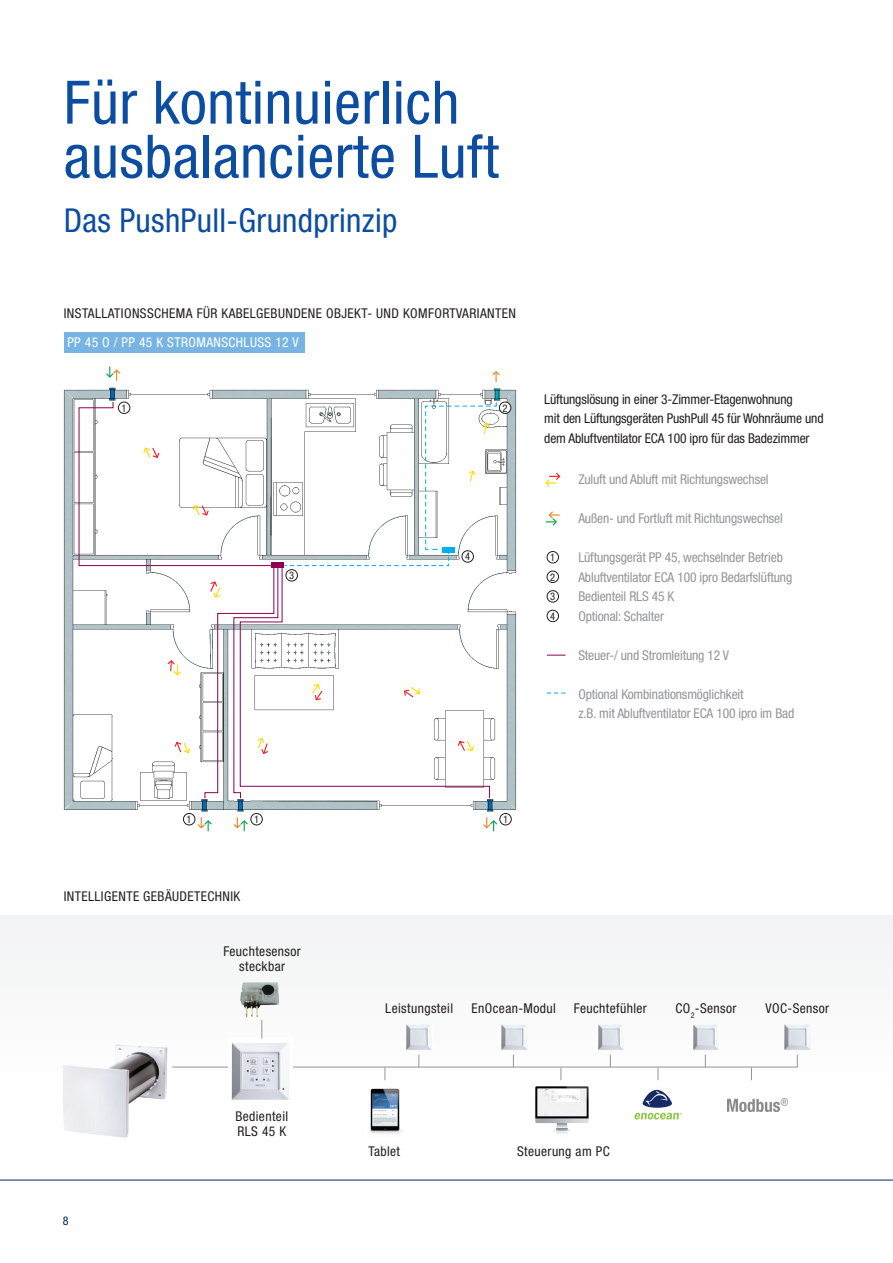
<style>
.page{position:relative;width:893px;height:1263px;background:#fff}
.page>*{position:absolute;margin:0;border:0;box-sizing:border-box;transform-origin:0 0}
.t1{font:condensed 60px/54px "Helvetica Neue LT";letter-spacing:.01em;color:#0d4da1}
.t2{font:condensed 33px "Helvetica Neue LT";letter-spacing:.01em;color:#0d4da1}
.t3{font:condensed 13.5px/19.5px "Helvetica Neue LT";letter-spacing:-.01em;color:#939598}
.t4{font:condensed 13.5px/15px "Helvetica Neue LT";letter-spacing:.03em;color:#231f20;text-align:center}
.t5{font:condensed 13.5px/19.5px "Helvetica Neue LT";letter-spacing:-.01em;color:#231f20}
.t6{font:condensed 13.5px "Helvetica Neue LT";letter-spacing:.03em;color:#fff}
.t7{font:condensed 12px "Helvetica Neue LT";color:#002361}
.t8{font:condensed 10.5px "Helvetica Neue LT";color:#231f20}
</style>
<div class="page">
<hr style="left:0;top:1180px;width:893px;height:1px;background:#002361">
<div style="left:0;top:915px;width:893px;height:169px;background:#f2f3f4"></div>
<img style="left:240px;top:982px;width:39px;height:39px">
<img style="left:51px;top:1045px;width:121px;height:93px">
<img style="left:535px;top:1086px;width:54px;height:48px">
<img style="left:406px;top:1025px;width:25px;height:25px">
<img style="left:693px;top:1025px;width:25px;height:25px">
<img style="left:784px;top:1025px;width:26px;height:25px">
<img style="left:597px;top:1024px;width:26px;height:26px">
<img style="left:501px;top:1025px;width:26px;height:25px">
<img style="left:228px;top:1037px;width:65px;height:63px">
<svg style="left:634px;top:1090px;width:48px;height:29px"></svg>
<img style="left:728px;top:1098px;width:59px;height:13px">
<svg style="left:171px;top:1054px;width:627px;height:26px"></svg>
<svg style="left:261px;top:1020px;width:1px;height:18px"></svg>
<img style="left:63px;top:387px;width:454px;height:425px">
<div style="left:183px;top:813px;width:12px;height:12px;border:1px solid #231f20;border-radius:50%"></div>
<div style="left:251px;top:813px;width:12px;height:12px;border:1px solid #231f20;border-radius:50%"></div>
<div style="left:500px;top:813px;width:11px;height:12px;border:1px solid #231f20;border-radius:50%"></div>
<div style="left:499px;top:402px;width:12px;height:11px;background:#fff;border-radius:50%"></div>
<div style="left:499px;top:402px;width:12px;height:12px;border:1px solid #231f20;border-radius:50%"></div>
<svg style="left:492px;top:371px;width:8px;height:11px"></svg>
<svg style="left:197px;top:817px;width:15px;height:14px"></svg>
<svg style="left:233px;top:817px;width:15px;height:14px"></svg>
<svg style="left:106px;top:367px;width:15px;height:14px"></svg>
<svg style="left:483px;top:817px;width:15px;height:14px"></svg>
<div style="left:547px;top:551px;width:12px;height:12px;border:1px solid #231f20;border-radius:50%"></div>
<div style="left:547px;top:590px;width:12px;height:12px;border:1px solid #231f20;border-radius:50%"></div>
<div style="left:547px;top:571px;width:12px;height:12px;border:1px solid #231f20;border-radius:50%"></div>
<div style="left:547px;top:610px;width:12px;height:12px;border:1px solid #231f20;border-radius:50%"></div>
<svg style="left:545px;top:472px;width:16px;height:15px"></svg>
<svg style="left:546px;top:511px;width:14px;height:15px"></svg>
<svg style="left:547px;top:655px;width:19px;height:1px"></svg>
<svg style="left:547px;top:693px;width:19px;height:1px"></svg>
<div style="left:64px;top:332px;width:240px;height:20px;background:#77b4e2"></div>
<svg style="left:78px;top:401px;width:419px;height:398px"></svg>
<img style="left:361px;top:1078px;width:47px;height:56px">
<h1 class="t1" style="left:64px;top:75px;width:437px">Für kontinuierlich ausbalancierte Luft</h1>
<h2 class="t2" style="left:64px;top:201px;width:335px">Das PushPull-Grundprinzip</h2>
<p class="t4" style="left:64px;top:305px;width:454px">INSTALLATIONSSCHEMA FÜR KABELGEBUNDENE OBJEKT- UND KOMFORTVARIANTEN</p>
<p class="t6" style="left:67px;top:335px;width:233px">PP 45 O / PP 45 K STROMANSCHLUSS 12 V</p>
<p class="t8" style="left:122px;top:402px;width:7px">1</p>
<p class="t8" style="left:289px;top:569px;width:7px">3</p>
<p class="t8" style="left:187px;top:813px;width:7px">1</p>
<p class="t8" style="left:254px;top:813px;width:7px">1</p>
<p class="t4" style="left:64px;top:888px;width:178px">INTELLIGENTE GEBÄUDETECHNIK</p>
<p class="t4" style="left:223px;top:944px;width:79px">Feuchtesensor steckbar</p>
<p class="t7" style="left:63px;top:1214px;width:7px">8</p>
<p class="t4" style="left:235px;top:1109px;width:54px;text-align:left">Bedienteil<br>RLS 45 K</p>
<p class="t8" style="left:503px;top:402px;width:7px">2</p>
<p class="t8" style="left:465px;top:551px;width:7px">4</p>
<p class="t5" style="left:544px;top:389px;width:281px">Lüftungslösung in einer 3-Zimmer-Etagenwohnung<br>mit den Lüftungsgeräten PushPull 45 für Wohnräume und dem Abluftventilator ECA 100 ipro für das Badezimmer</p>
<p class="t3" style="left:578px;top:470px;width:192px">Zuluft und Abluft mit Richtungswechsel</p>
<p class="t3" style="left:578px;top:509px;width:206px">Außen- und Fortluft mit Richtungswechsel</p>
<p class="t3" style="left:578px;top:548px;width:215px">Lüftungsgerät PP 45, wechselnder Betrieb<br>Abluftventilator ECA 100 ipro Bedarfslüftung<br>Bedienteil RLS 45 K<br>Optional: Schalter</p>
<p class="t3" style="left:578px;top:645px;width:152px">Steuer-/ und Stromleitung 12 V</p>
<p class="t3" style="left:578px;top:684px;width:218px">Optional Kombinationsmöglichkeit<br>z.B. mit Abluftventilator ECA 100 ipro im Bad</p>
<p class="t8" style="left:550px;top:551px;width:7px">1</p>
<p class="t8" style="left:550px;top:590px;width:7px">3</p>
<p class="t8" style="left:550px;top:571px;width:7px">2</p>
<p class="t8" style="left:550px;top:610px;width:7px">4</p>
<p class="t8" style="left:503px;top:813px;width:7px">1</p>
<p class="t4" style="left:385px;top:1001px;width:69px">Leistungsteil</p>
<p class="t4" style="left:472px;top:1001px;width:86px">EnOcean-Modul</p>
<p class="t4" style="left:574px;top:1001px;width:75px">Feuchtefühler</p>
<p class="t4" style="left:766px;top:1001px;width:65px">VOC-Sensor</p>
<p class="t4" style="left:675px;top:1001px;width:62px">CO<sub>2</sub>-Sensor</p>
<p class="t4" style="left:368px;top:1144px;width:33px">Tablet</p>
<p class="t4" style="left:517px;top:1143px;width:94px">Steuerung am PC</p>
</div>
